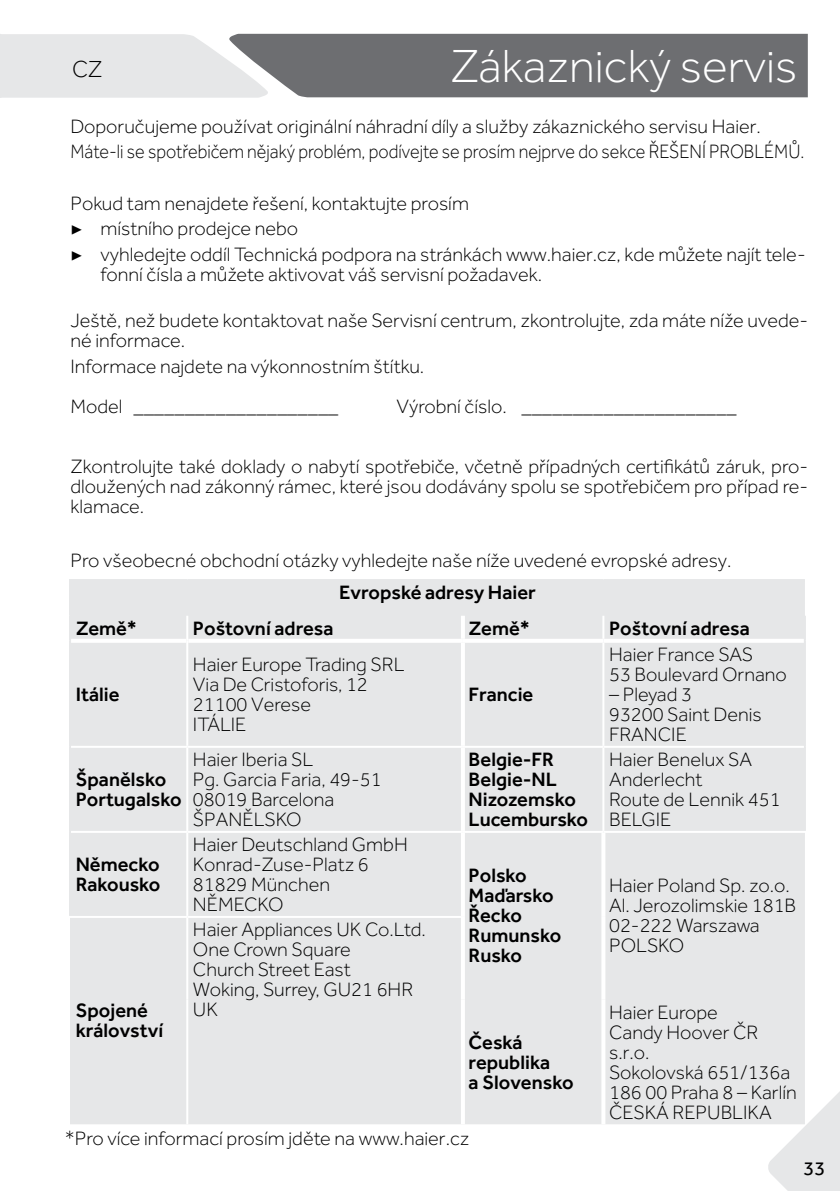
<style>
.page{position:relative;width:840px;height:1191px;background:#fff}
.page>*{position:absolute;margin:0;border:0;box-sizing:border-box;transform-origin:0 0}
.t1{font:300 48px "Effra";color:#fff}
.t2{font:300 24px "Effra";color:#000}
.t3{font:300 20px/20px "Effra";color:#000}
.t4{font:500 20px/20px "Effra";color:#000}
.t5{font:20px "Effra";color:#000}
.s1{font-family:"Minion Pro";font-weight:400}
</style>
<div class="page">
<svg style="left:768px;top:1045px;width:71px;height:146px"></svg>
<svg style="left:0;top:34px;width:807px;height:64px;background:#cecfd1"></svg>
<div style="left:304px;top:35px;width:493px;height:61px;background:#6d6e71"></div>
<div style="left:70px;top:581px;width:734px;height:543px;background:#e6e7e8"></div>
<svg style="left:460px;top:616px;width:4px;height:23px"></svg>
<svg style="left:460px;top:643px;width:4px;height:103px"></svg>
<svg style="left:460px;top:748px;width:4px;height:83px"></svg>
<svg style="left:460px;top:833px;width:4px;height:84px"></svg>
<svg style="left:460px;top:917px;width:4px;height:82px"></svg>
<svg style="left:460px;top:999px;width:4px;height:125px"></svg>
<hr style="left:602px;top:643px;width:2px;height:103px;background:#fff">
<hr style="left:602px;top:748px;width:2px;height:83px;background:#fff">
<hr style="left:601px;top:833px;width:4px;height:84px;background:#fff">
<hr style="left:601px;top:917px;width:4px;height:82px;background:#fff">
<hr style="left:601px;top:999px;width:4px;height:125px;background:#fff">
<hr style="left:71px;top:639px;width:115px;height:4px;background:#fff">
<hr style="left:188px;top:639px;width:274px;height:4px;background:#fff">
<hr style="left:462px;top:639px;width:141px;height:4px;background:#fff">
<hr style="left:603px;top:639px;width:200px;height:4px;background:#fff">
<hr style="left:69px;top:581px;width:2px;height:35px;background:#e6e7e8">
<hr style="left:69px;top:579px;width:118px;height:2px;background:#e6e7e8">
<hr style="left:187px;top:579px;width:275px;height:2px;background:#e6e7e8">
<hr style="left:462px;top:579px;width:141px;height:2px;background:#e6e7e8">
<hr style="left:603px;top:579px;width:201px;height:2px;background:#e6e7e8">
<hr style="left:69px;top:616px;width:2px;height:25px;background:#e6e7e8">
<hr style="left:803px;top:616px;width:2px;height:25px;background:#e6e7e8">
<hr style="left:69px;top:641px;width:2px;height:106px;background:#e6e7e8">
<hr style="left:69px;top:747px;width:2px;height:85px;background:#e6e7e8">
<hr style="left:803px;top:641px;width:2px;height:106px;background:#e6e7e8">
<hr style="left:803px;top:747px;width:2px;height:84px;background:#e6e7e8">
<hr style="left:69px;top:832px;width:2px;height:84px;background:#e6e7e8">
<hr style="left:186px;top:616px;width:2px;height:25px;background:#fff">
<hr style="left:602px;top:616px;width:2px;height:23px;background:#fff">
<hr style="left:186px;top:641px;width:2px;height:105px;background:#fff">
<hr style="left:71px;top:746px;width:116px;height:2px;background:#fff">
<hr style="left:187px;top:746px;width:275px;height:2px;background:#fff">
<hr style="left:186px;top:748px;width:2px;height:83px;background:#fff">
<hr style="left:462px;top:746px;width:141px;height:2px;background:#fff">
<hr style="left:603px;top:746px;width:200px;height:2px;background:#fff">
<hr style="left:71px;top:831px;width:116px;height:2px;background:#fff">
<hr style="left:187px;top:831px;width:275px;height:2px;background:#fff">
<hr style="left:186px;top:833px;width:2px;height:83px;background:#fff">
<hr style="left:462px;top:831px;width:141px;height:2px;background:#fff">
<hr style="left:603px;top:831px;width:202px;height:2px;background:#fff">
<hr style="left:69px;top:916px;width:118px;height:2px;background:#fff">
<hr style="left:187px;top:916px;width:273px;height:2px;background:#fff">
<hr style="left:186px;top:918px;width:2px;height:81px;background:#fff">
<hr style="left:186px;top:999px;width:2px;height:125px;background:#fff">
<p class="t2" style="left:72px;top:55px;width:32px">CZ</p>
<h1 class="t1" style="left:450px;top:39px;width:348px">Zákaznický servis</h1>
<p class="t3" style="left:70px;top:113px;width:735px;line-height:25.6px">Doporučujeme používat originální náhradní díly a služby zákaznického servisu Haier.<br>Máte-li se spotřebičem nějaký problém, podívejte se prosím nejprve do sekce ŘEŠENÍ PROBLÉMŮ.</p>
<p class="t3" style="left:70px;top:190px;width:736px;line-height:25.6px">Pokud tam nenajdete řešení, kontaktujte prosím<br><span class="s1">▶</span> místního prodejce nebo<br><span class="s1">▶</span> vyhledejte oddíl Technická podpora na stránkách www.haier.cz, kde můžete najít tele-</p>
<p class="t3" style="left:100px;top:264px;width:443px">fonní čísla a můžete aktivovat váš servisní požadavek.</p>
<p class="t3" style="left:70px;top:310px;width:739px">Ještě, než budete kontaktovat naše Servisní centrum, zkontrolujte, zda máte níže uvede&shy;né informace.</p>
<p class="t3" style="left:70px;top:346px;width:355px;line-height:40px">Informace najdete na výkonnostním štítku.<br>Model ____________________</p>
<p class="t3" style="left:396px;top:396px;width:341px">Výrobní číslo. _____________________</p>
<p class="t3" style="left:70px;top:456px;width:739px;text-align:justify">Zkontrolujte také doklady o nabytí spotřebiče, včetně případných certifikátů záruk, pro&shy;dloužených nad zákonný rámec, které jsou dodávány spolu se spotřebičem pro případ re&shy;klamace.</p>
<p class="t3" style="left:70px;top:550px;width:662px">Pro všeobecné obchodní otázky vyhledejte naše níže uvedené evropské adresy.</p>
<p class="t4" style="left:339px;top:582px;width:198px">Evropské adresy Haier</p>
<p class="t4" style="left:76px;top:618px;width:63px">Země*</p>
<p class="t4" style="left:193px;top:618px;width:142px">Poštovní adresa</p>
<p class="t4" style="left:468px;top:618px;width:63px">Země*</p>
<p class="t4" style="left:608px;top:618px;width:142px">Poštovní adresa</p>
<p class="t4" style="left:76px;top:684px;width:45px">Itálie</p>
<p class="t4" style="left:76px;top:769px;width:107px">Španělsko<br>Portugalsko</p>
<p class="t4" style="left:76px;top:854px;width:86px">Německo<br>Rakousko</p>
<p class="t4" style="left:76px;top:1000px;width:89px">Spojené království</p>
<p class="t3" style="left:193px;top:654px;width:213px">Haier Europe Trading SRL<br>Via De Cristoforis, 12<br>21100 Verese<br>ITÁLIE</p>
<p class="t4" style="left:468px;top:684px;width:66px">Francie</p>
<p class="t3" style="left:608px;top:644px;width:179px">Haier France SAS<br>53 Boulevard Ornano</p>
<p class="t3" style="left:608px;top:684px;width:154px">– Pleyad 3<br>93200 Saint Denis<br>FRANCIE</p>
<p class="t3" style="left:193px;top:749px;width:190px">Haier Iberia SL<br>Pg. Garcia Faria, 49-51<br>08019 Barcelona<br>ŠPANĚLSKO</p>
<p class="t4" style="left:468px;top:749px;width:121px">Belgie-FR<br>Belgie-NL<br>Nizozemsko<br>Lucembursko</p>
<p class="t3" style="left:608px;top:749px;width:173px">Haier Benelux SA<br>Anderlecht<br>Route de Lennik 451<br>BELGIE</p>
<p class="t3" style="left:193px;top:834px;width:216px">Haier Deutschland GmbH<br>Konrad-Zuse-Platz 6<br>81829 München<br>NĚMECKO</p>
<p class="t3" style="left:193px;top:919px;width:234px">Haier Appliances UK Co.Ltd.<br>One Crown Square<br>Church Street East<br>Woking, Surrey, GU21 6HR<br>UK</p>
<p class="t4" style="left:468px;top:865px;width:94px">Polsko<br>Maďarsko<br>Řecko<br>Rumunsko<br>Rusko</p>
<p class="t3" style="left:608px;top:875px;width:188px">Haier Poland Sp. zo.o.<br>Al. Jerozolimskie 181B<br>02-222 Warszawa<br>POLSKO</p>
<p class="t4" style="left:468px;top:1031px;width:106px">Česká republika<br>a Slovensko</p>
<p class="t3" style="left:608px;top:1001px;width:189px">Haier Europe<br>Candy Hoover ČR s.r.o.<br>Sokolovská 651/136a<br>186 00 Praha 8 – Karlín<br>ČESKÁ REPUBLIKA</p>
<p class="t3" style="left:65px;top:1128px;width:406px">*Pro více informací prosím jděte na www.haier.cz</p>
<p class="t5" style="left:803px;top:1156px;width:23px">33</p>
</div>
